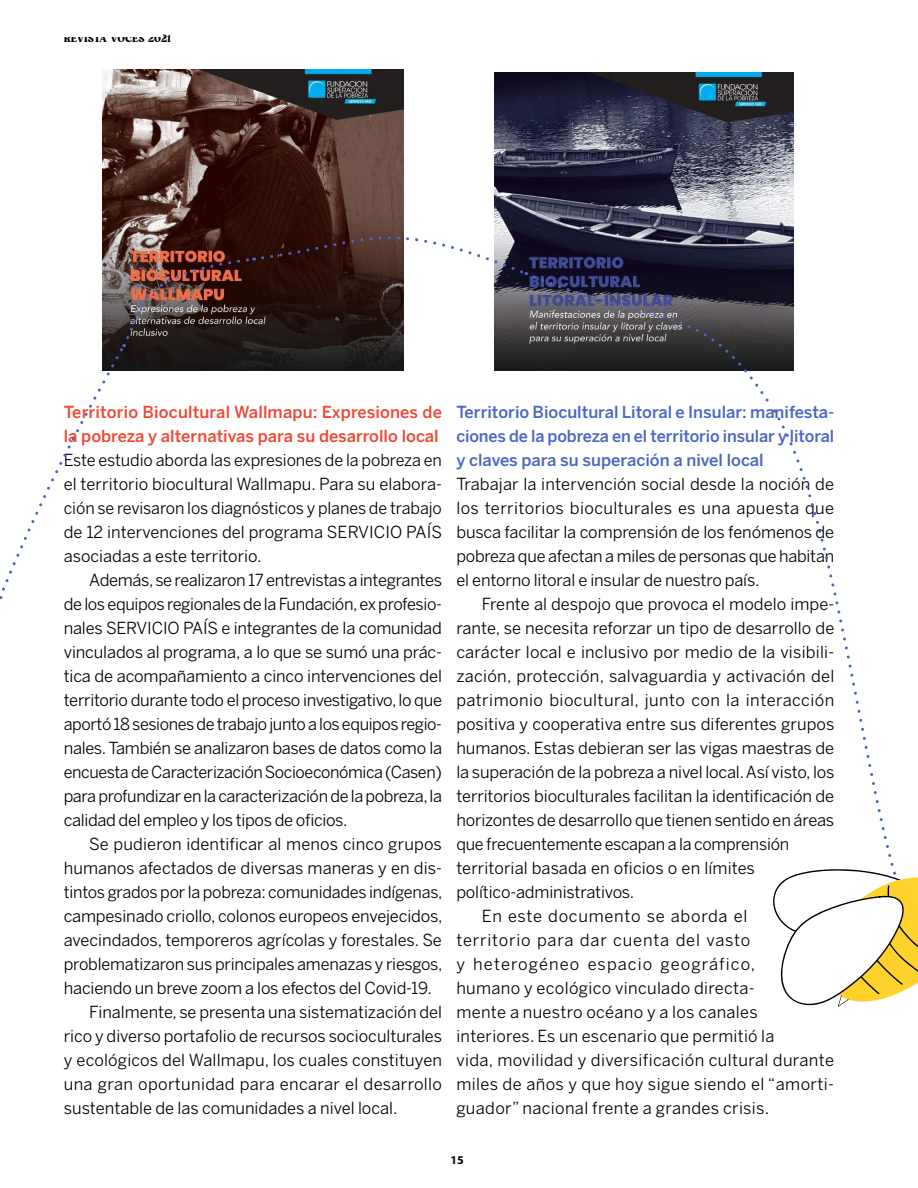
<style>
.page{position:relative;width:918px;height:1188px;background:#fff}
.page>*{position:absolute;margin:0;border:0;box-sizing:border-box;transform-origin:0 0}
.t1{font:16.5px/24px "Benton Sans";color:#000;text-align:justify}
.t2{font:16.5px "Benton Sans";letter-spacing:.02em;color:#000}
.t3{font:500 16.5px/24px "Benton Sans";letter-spacing:-.005em;color:#4966c3;text-align:justify}
.t4{font:500 16.5px/24px "Benton Sans";color:#f04733}
.t5{font:16.5px "Benton Sans";letter-spacing:.025em;color:#000}
.t6{font:16.5px "Benton Sans";letter-spacing:.05em;color:#000}
.t7{font:16.5px "Benton Sans";letter-spacing:.065em;color:#000}
.t8{font:16.5px "Benton Sans";letter-spacing:.045em;color:#000}
.t9{font:700 12px "Myriad Pro";color:#000}
.t10{font:700 10.5px "Jessi Neue";color:#000}
</style>
<div class="page">
<img style="left:102px;top:70px;width:301px;height:146px">
<img style="left:495px;top:72px;width:298px;height:299px">
<svg style="left:777px;top:417px;width:117px;height:449px"></svg>
<svg style="left:0;top:216px;width:776px;height:384px"></svg>
<svg style="left:773px;top:869px;width:145px;height:138px"></svg>
<p class="t10" style="left:64px;top:30px;width:109px">REVISTA VOCES 2021</p>
<p class="t4" style="left:64px;top:400px;width:380px">Territorio Biocultural Wallmapu: Expresiones de la pobreza y alternativas para su desarrollo local</p>
<p class="t1" style="left:64px;top:448px;width:380px">Este estudio aborda las expresiones de la pobreza en el territorio biocultural Wallmapu. Para su elabora&shy;ción se revisaron los diagnósticos y planes de trabajo de 12 intervenciones del programa SERVICIO PAÍS asociadas a este territorio.</p>
<p class="t1" style="left:64px;top:568px;width:380px;text-indent:26px">Además, se realizaron 17 entrevistas a integrantes de los equipos regionales de la Fundación, ex profesio&shy;nales SERVICIO PAÍS e integrantes de la comunidad vinculados al programa, a lo que se sumó una prác&shy;tica de acompañamiento a cinco intervenciones del territorio durante todo el proceso investigativo, lo que aportó 18 sesiones de trabajo junto a los equipos regio&shy;nales. También se analizaron bases de datos como la encuesta de Caracterización Socioeconómica (Casen) para profundizar en la caracterización de la pobreza, la calidad del empleo y los tipos de oficios.</p>
<p class="t1" style="left:89px;top:832px;width:354px">Se pudieron identificar al menos cinco grupos</p>
<p class="t1" style="left:64px;top:856px;width:380px">humanos afectados de diversas maneras y en dis-</p>
<p class="t1" style="left:64px;top:880px;width:380px">tintos grados por la pobreza: comunidades indígenas,</p>
<p class="t1" style="left:64px;top:904px;width:380px">campesinado criollo, colonos europeos envejecidos,</p>
<p class="t1" style="left:64px;top:928px;width:380px">avecindados, temporeros agrícolas y forestales. Se</p>
<p class="t1" style="left:64px;top:952px;width:380px">problematizaron sus principales amenazas y riesgos,</p>
<p class="t1" style="left:64px;top:976px;width:370px">haciendo un breve zoom a los efectos del Covid-19.</p>
<p class="t1" style="left:89px;top:1000px;width:354px">Finalmente, se presenta una sistematización del</p>
<p class="t1" style="left:64px;top:1024px;width:380px">rico y diverso portafolio de recursos socioculturales</p>
<p class="t1" style="left:64px;top:1048px;width:380px">y ecológicos del Wallmapu, los cuales constituyen</p>
<p class="t2" style="left:64px;top:1074px;width:380px">una gran oportunidad para encarar el desarrollo</p>
<p class="t1" style="left:64px;top:1096px;width:335px">sustentable de las comunidades a nivel local.</p>
<p class="t3" style="left:456px;top:400px;width:380px">Territorio Biocultural Litoral e Insular: manifesta&shy;ciones de la pobreza en el territorio insular y litoral y claves para su superación a nivel local</p>
<p class="t1" style="left:456px;top:472px;width:379px">Trabajar la intervención social desde la noción de los territorios bioculturales es una apuesta que busca facilitar la comprensión de los fenómenos de pobreza que afectan a miles de personas que habitan el entorno litoral e insular de nuestro país.</p>
<p class="t1" style="left:482px;top:592px;width:354px">Frente al despojo que provoca el modelo impe-</p>
<p class="t1" style="left:456px;top:616px;width:380px">rante, se necesita reforzar un tipo de desarrollo de</p>
<p class="t1" style="left:456px;top:640px;width:379px">carácter local e inclusivo por medio de la visibili-</p>
<p class="t1" style="left:456px;top:664px;width:380px">zación, protección, salvaguardia y activación del</p>
<p class="t5" style="left:456px;top:690px;width:380px">patrimonio biocultural, junto con la interacción</p>
<p class="t1" style="left:456px;top:712px;width:380px">positiva y cooperativa entre sus diferentes grupos</p>
<p class="t1" style="left:456px;top:736px;width:379px">humanos. Estas debieran ser las vigas maestras de</p>
<p class="t1" style="left:456px;top:760px;width:380px">la superación de la pobreza a nivel local. Así visto, los</p>
<p class="t1" style="left:456px;top:784px;width:379px">territorios bioculturales facilitan la identificación de</p>
<p class="t1" style="left:456px;top:808px;width:379px">horizontes de desarrollo que tienen sentido en áreas</p>
<p class="t1" style="left:456px;top:832px;width:334px">que frecuentemente escapan a la comprensión</p>
<p class="t1" style="left:456px;top:856px;width:300px">territorial basada en oficios o en límites</p>
<p class="t1" style="left:456px;top:880px;width:180px">político-administrativos.</p>
<p class="t8" style="left:482px;top:906px;width:267px">En este documento se aborda el</p>
<p class="t6" style="left:456px;top:930px;width:296px">territorio para dar cuenta del vasto</p>
<p class="t7" style="left:456px;top:954px;width:300px">y heterogéneo espacio geográfico,</p>
<p class="t2" style="left:456px;top:978px;width:300px">humano y ecológico vinculado directa-</p>
<p class="t2" style="left:456px;top:1002px;width:303px">mente a nuestro océano y a los canales</p>
<p class="t2" style="left:456px;top:1026px;width:320px">interiores. Es un escenario que permitió la</p>
<p class="t2" style="left:456px;top:1050px;width:379px">vida, movilidad y diversificación cultural durante</p>
<p class="t5" style="left:456px;top:1074px;width:379px">miles de años y que hoy sigue siendo el “amorti-</p>
<p class="t2" style="left:456px;top:1098px;width:314px">guador” nacional frente a grandes crisis.</p>
<p class="t9" style="left:450px;top:1152px;width:15px">15</p>
</div>
